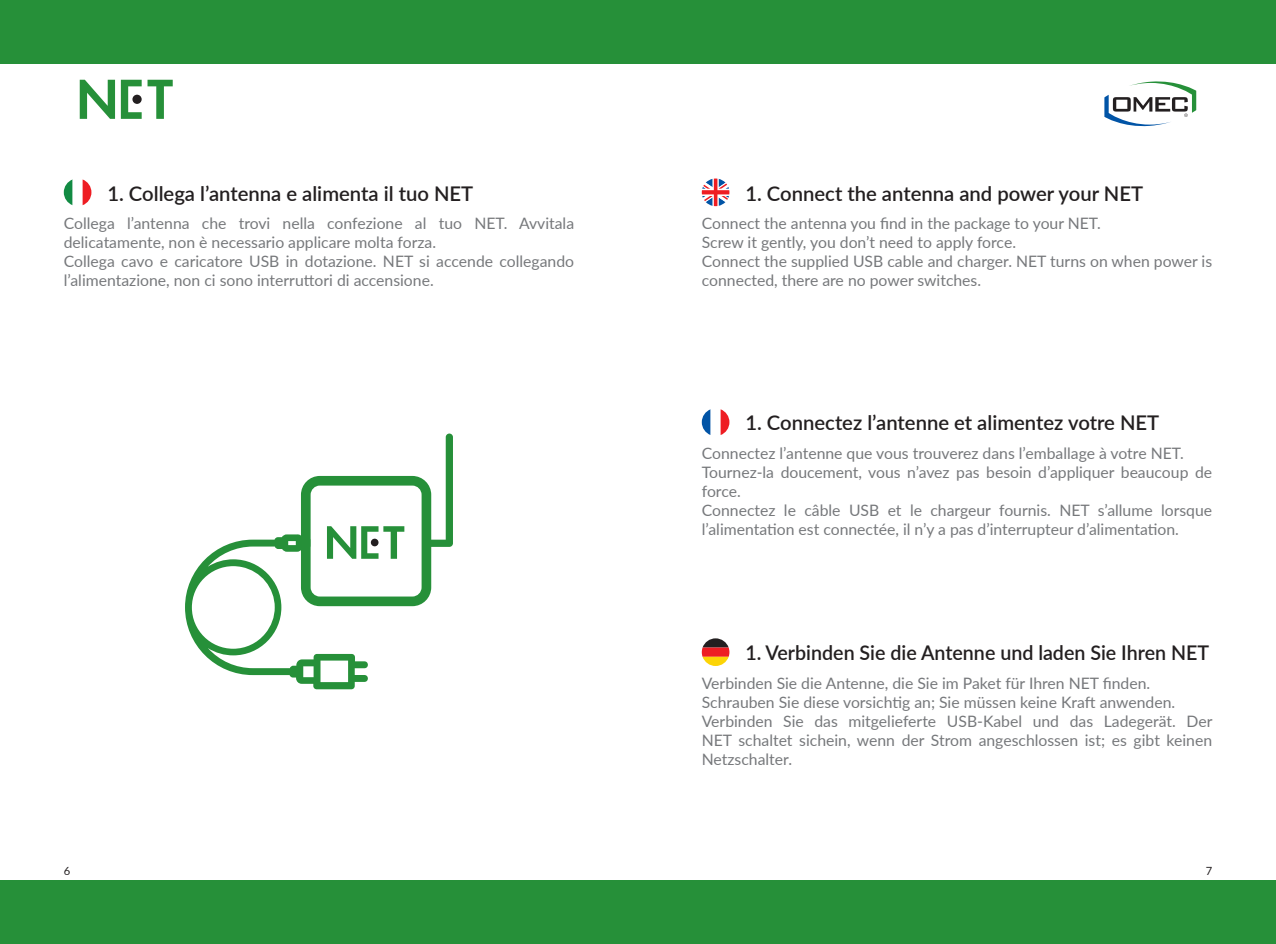
<style>
.page{position:relative;width:1276px;height:944px;background:#fff}
.page>*{position:absolute;margin:0;border:0;box-sizing:border-box;transform-origin:0 0}
.t1{font:600 20.25px "Lato";color:#231f20}
.t2{font:15.75px/19.1px "Lato";color:#76787b}
.t3{font:11.25px "Lato";color:#231f20}
</style>
<div class="page">
<svg style="left:702px;top:638px;width:27px;height:28px"></svg>
<svg style="left:702px;top:409px;width:27px;height:26px"></svg>
<svg style="left:702px;top:179px;width:27px;height:27px"></svg>
<svg style="left:64px;top:179px;width:27px;height:27px"></svg>
<div style="left:0;top:880px;width:1276px;height:64px;background:#269039"></div>
<div style="left:0;top:0;width:1276px;height:64px;background:#269039"></div>
<svg style="left:80px;top:80px;width:35px;height:39px"></svg>
<svg style="left:121px;top:80px;width:52px;height:39px"></svg>
<svg style="left:1104px;top:81px;width:92px;height:46px"></svg>
<svg style="left:185px;top:434px;width:268px;height:255px"></svg>
<p class="t1" style="left:107px;top:178px;width:367px">1. Collega l’antenna e alimenta il tuo NET</p>
<p class="t2" style="left:64px;top:213px;width:512px">Collega l’antenna che trovi nella confezione al tuo NET. Avvitala delicatamente, non è necessario applicare molta forza.<br>Collega cavo e caricatore USB in dotazione. NET si accende collegando l’alimentazione, non ci sono interruttori di accensione.</p>
<p class="t1" style="left:745px;top:178px;width:399px">1. Connect the antenna and power your NET</p>
<p class="t2" style="left:702px;top:213px;width:512px">Connect the antenna you find in the package to your NET.<br>Screw it gently, you don’t need to apply force.<br>Connect the supplied USB cable and charger. NET turns on when power is connected, there are no power switches.</p>
<p class="t1" style="left:745px;top:408px;width:415px">1. Connectez l’antenne et alimentez votre NET</p>
<p class="t2" style="left:702px;top:443px;width:512px">Connectez l’antenne que vous trouverez dans l’emballage à votre NET.<br>Tournez-la doucement, vous n’avez pas besoin d’appliquer beaucoup de force.<br>Connectez le câble USB et le chargeur fournis. NET s’allume lorsque l’alimentation est connectée, il n’y a pas d’interrupteur d’alimentation.</p>
<p class="t1" style="left:745px;top:638px;width:465px">1. Verbinden Sie die Antenne und laden Sie Ihren NET</p>
<p class="t2" style="left:702px;top:673px;width:512px">Verbinden Sie die Antenne, die Sie im Paket für Ihren NET finden.<br>Schrauben Sie diese vorsichtig an; Sie müssen keine Kraft anwenden.<br>Verbinden Sie das mitgelieferte USB-Kabel und das Ladegerät. Der NET schaltet sichein, wenn der Strom angeschlossen ist; es gibt keinen Netzschalter.</p>
<p class="t3" style="left:64px;top:863px;width:8px">6</p>
<p class="t3" style="left:1205px;top:863px;width:8px">7</p>
</div>
